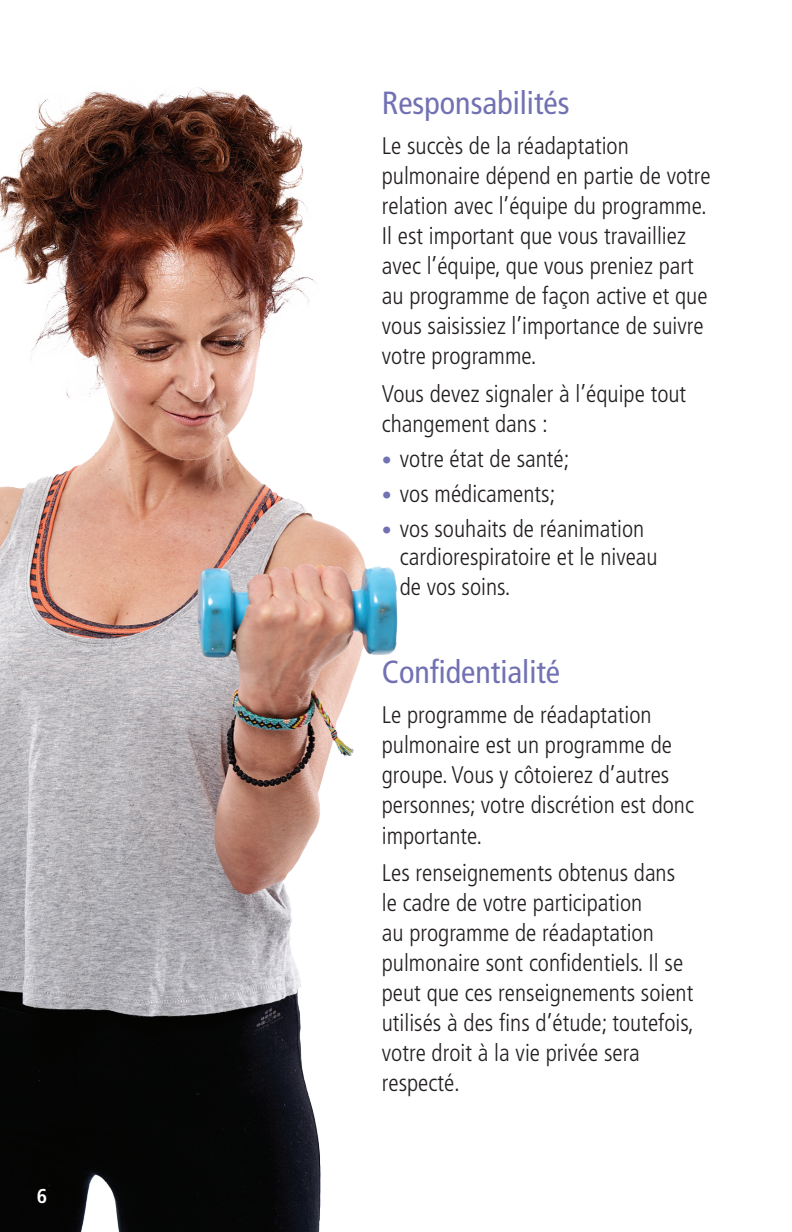
<style>
.page{position:relative;width:792px;height:1232px;background:#fff}
.page>*{position:absolute;margin:0;border:0;box-sizing:border-box;transform-origin:0 0}
.titres{font:condensed 32px "Frutiger";color:#7171b3}
.t1{font:300 condensed 24px/30px "Frutiger";color:#231f20}
.t2{font:700 condensed 20px "Frutiger";color:#fff}
.s1{font-size:20px;color:#7171b3}
</style>
<div class="page">
<img style="left:0;top:87px;width:398px;height:1144px">
<p class="t2" style="left:37px;top:1183px;width:12px">6</p>
<p class="titres" style="left:382px;top:84px;width:189px">Responsabilités</p>
<p class="t1" style="left:382px;top:131px;width:330px">Le succès de la réadaptation pulmonaire dépend en partie de votre relation avec l’équipe du programme.<br>Il est important que vous travailliez avec l’équipe, que vous preniez part au programme de façon active et que vous saisissiez l’importance de suivre votre programme.</p>
<p class="t1" style="left:382px;top:378px;width:306px">Vous devez signaler à l’équipe tout changement dans :</p>
<p class="t1" style="left:382px;top:444px;width:189px"><span class="s1">•</span> votre état de santé;</p>
<p class="t1" style="left:382px;top:479px;width:175px"><span class="s1">•</span> vos médicaments;</p>
<p class="t1" style="left:400px;top:514px;width:259px;line-height:29px;text-indent:-18px"><span class="s1">•</span> vos souhaits de réanimation cardiorespiratoire et le niveau de vos soins.</p>
<p class="titres" style="left:382px;top:653px;width:180px">Confidentialité</p>
<p class="t1" style="left:382px;top:700px;width:314px">Le programme de réadaptation pulmonaire est un programme de groupe. Vous y côtoierez d’autres personnes; votre discrétion est donc importante.</p>
<p class="t1" style="left:382px;top:857px;width:313px">Les renseignements obtenus dans le cadre de votre participation<br>au programme de réadaptation pulmonaire sont confidentiels. Il se peut que ces renseignements soient utilisés à des fins d’étude; toutefois, votre droit à la vie privée sera respecté.</p>
</div>
